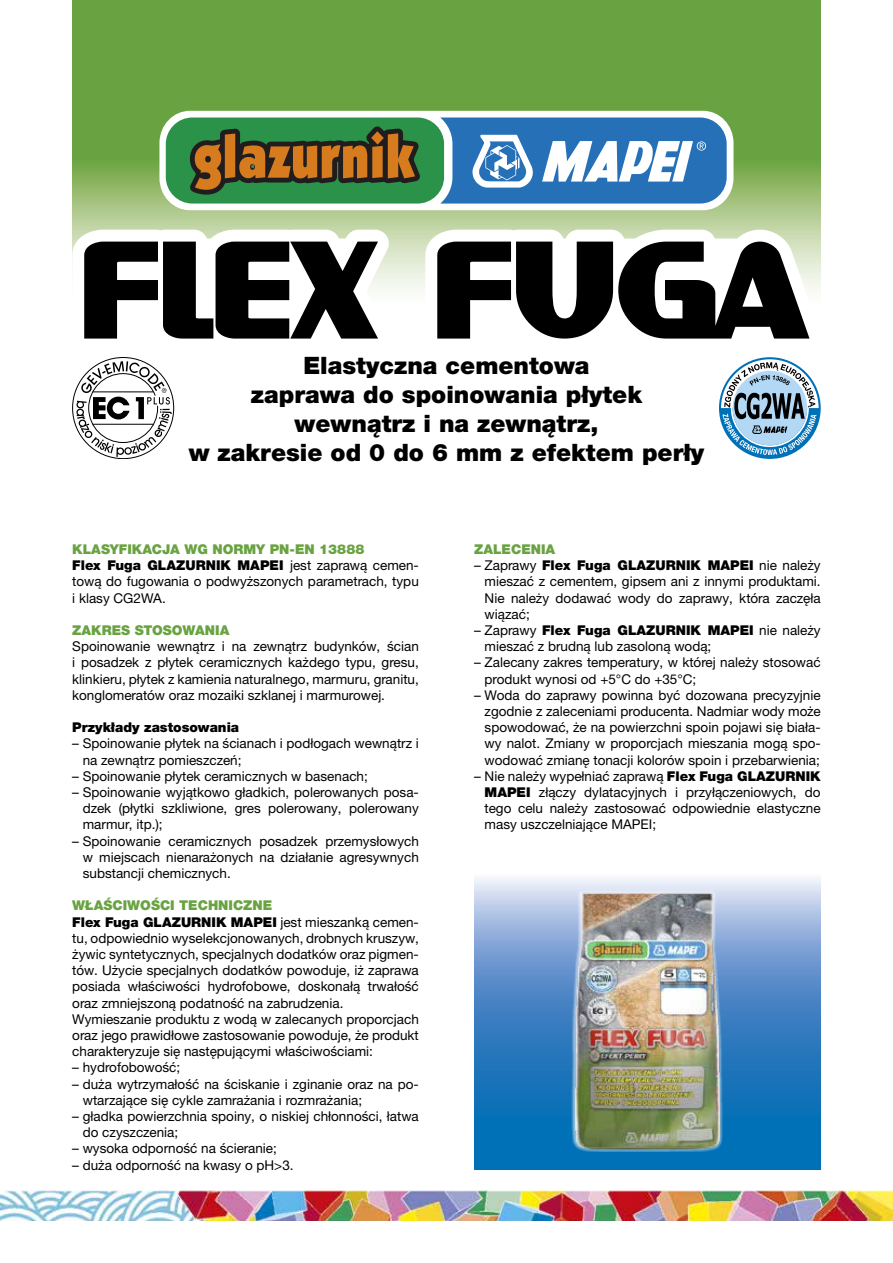
<style>
.page{position:relative;width:893px;height:1263px;background:#fff}
.page>*{position:absolute;margin:0;border:0;box-sizing:border-box;transform-origin:0 0}
.t1{font:900 24px/28.8px "Helvetica Neue LTW1 G";color:#000;text-align:center}
.t2{font:13.5px/16.2px "Helvetica Neue LTW1 G";color:#000}
.t3{font:900 13.5px "Helvetica Neue LTW1 G";color:#69a341}
.t4{font:900 13.5px "Helvetica Neue LTW1 G";color:#000}
.s1{font-weight:900;color:#69a341}
.s2{font-weight:900}
</style>
<div class="page">
<svg style="left:72px;top:0;width:749px;height:230px;background:#75aa4f"></svg>
<svg style="left:159px;top:111px;width:574px;height:99px"></svg>
<div style="left:166px;top:117px;width:278px;height:87px;background:#2a9349;border-radius:27px"></div>
<svg style="left:182px;top:105px;width:247px;height:111px"></svg>
<svg style="left:440px;top:117px;width:287px;height:87px"></svg>
<img style="left:0;top:1191px;width:893px;height:29px">
<svg style="left:72px;top:230px;width:749px;height:109px"></svg>
<svg style="left:84px;top:242px;width:725px;height:97px;fill:#000"></svg>
<svg style="left:719px;top:357px;width:102px;height:102px"></svg>
<svg style="left:721px;top:359px;width:98px;height:96px"></svg>
<img style="left:474px;top:878px;width:347px;height:291px">
<svg style="left:76px;top:361px;width:96px;height:96px"></svg>
<h1 class="t1" style="left:189px;top:351px;width:517px">Elastyczna cementowa<br>zaprawa do spoinowania płytek wewnątrz i na zewnątrz,<br>w zakresie od 0 do 6 mm z efektem perły</h1>
<p class="t2" style="left:72px;top:541px;width:348px"><span class="s1">KLASYFIKACJA WG NORMY PN-EN 13888<br></span><span class="s2">Flex Fuga GLAZURNIK MAPEI</span> jest zaprawą cemen&shy;tową do fugowania o podwyższonych parametrach, typu i klasy CG2WA.</p>
<p class="t3" style="left:72px;top:622px;width:159px">ZAKRES STOSOWANIA</p>
<p class="t2" style="left:72px;top:638px;width:348px;text-align:justify">Spoinowanie wewnątrz i na zewnątrz budynków, ścian i posadzek z płytek ceramicznych każdego typu, gresu, klinkieru, płytek z kamienia naturalnego, marmuru, granitu, konglomeratów oraz mozaiki szklanej i marmurowej.</p>
<p class="t4" style="left:72px;top:719px;width:168px">Przykłady zastosowania</p>
<p class="t2" style="left:83px;top:735px;width:338px;text-indent:-11px">– Spoinowanie płytek na ścianach i podłogach wewnątrz i na zewnątrz pomieszczeń;</p>
<p class="t2" style="left:72px;top:768px;width:297px">– Spoinowanie płytek ceramicznych w basenach;</p>
<p class="t2" style="left:83px;top:784px;width:338px;text-align:justify;text-indent:-11px">– Spoinowanie wyjątkowo gładkich, polerowanych posa&shy;dzek (płytki szkliwione, gres polerowany, polerowany marmur, itp.);</p>
<p class="t2" style="left:83px;top:832px;width:338px;text-align:justify;text-indent:-11px">– Spoinowanie ceramicznych posadzek przemysłowych w miejscach nienarażonych na działanie agresywnych substancji chemicznych.</p>
<p class="t2" style="left:72px;top:897px;width:348px"><span class="s1">WŁAŚCIWOŚCI TECHNICZNE<br></span><span class="s2">Flex Fuga GLAZURNIK MAPEI</span> jest mieszanką cemen&shy;tu, odpowiednio wyselekcjonowanych, drobnych kruszyw, żywic syntetycznych, specjalnych dodatków oraz pigmen&shy;tów. Użycie specjalnych dodatków powoduje, iż zaprawa posiada właściwości hydrofobowe, doskonałą trwałość oraz zmniejszoną podatność na zabrudzenia.<br>Wymieszanie produktu z wodą w zalecanych proporcjach oraz jego prawidłowe zastosowanie powoduje, że produkt charakteryzuje się następującymi właściwościami:</p>
<p class="t2" style="left:72px;top:1059px;width:109px">– hydrofobowość;</p>
<p class="t2" style="left:83px;top:1075px;width:338px;text-indent:-11px">– duża wytrzymałość na ściskanie i zginanie oraz na po&shy;wtarzające się cykle zamrażania i rozmrażania;</p>
<p class="t2" style="left:83px;top:1108px;width:338px;text-indent:-11px">– gładka powierzchnia spoiny, o niskiej chłonności, łatwa do czyszczenia;</p>
<p class="t2" style="left:72px;top:1140px;width:206px">– wysoka odporność na ścieranie;</p>
<p class="t2" style="left:72px;top:1156px;width:223px">– duża odporność na kwasy o pH&gt;3.</p>
<p class="t3" style="left:474px;top:541px;width:83px">ZALECENIA</p>
<p class="t2" style="left:485px;top:557px;width:338px;text-align:justify;text-indent:-11px">– Zaprawy <span class="s2">Flex Fuga GLAZURNIK MAPEI</span> nie należy mieszać z cementem, gipsem ani z innymi produktami.<br>Nie należy dodawać wody do zaprawy, która zaczęła wiązać;</p>
<p class="t2" style="left:485px;top:622px;width:338px;text-indent:-11px">– Zaprawy <span class="s2">Flex Fuga GLAZURNIK MAPEI</span> nie należy mieszać z brudną lub zasoloną wodą;</p>
<p class="t2" style="left:485px;top:654px;width:338px;text-indent:-11px">– Zalecany zakres temperatury, w której należy stosować produkt wynosi od +5°C do +35°C;</p>
<p class="t2" style="left:485px;top:687px;width:338px;text-align:justify;text-indent:-11px">– Woda do zaprawy powinna być dozowana precyzyjnie zgodnie z zaleceniami producenta. Nadmiar wody może spowodować, że na powierzchni spoin pojawi się biała&shy;wy nalot. Zmiany w proporcjach mieszania mogą spo&shy;wodować zmianę tonacji kolorów spoin i przebarwienia;</p>
<p class="t2" style="left:485px;top:768px;width:338px;text-align:justify;text-indent:-11px">– Nie należy wypełniać zaprawą <span class="s2">Flex Fuga GLAZURNIK MAPEI</span> złączy dylatacyjnych i przyłączeniowych, do tego celu należy zastosować odpowiednie elastyczne masy uszczelniające MAPEI;</p>
</div>
